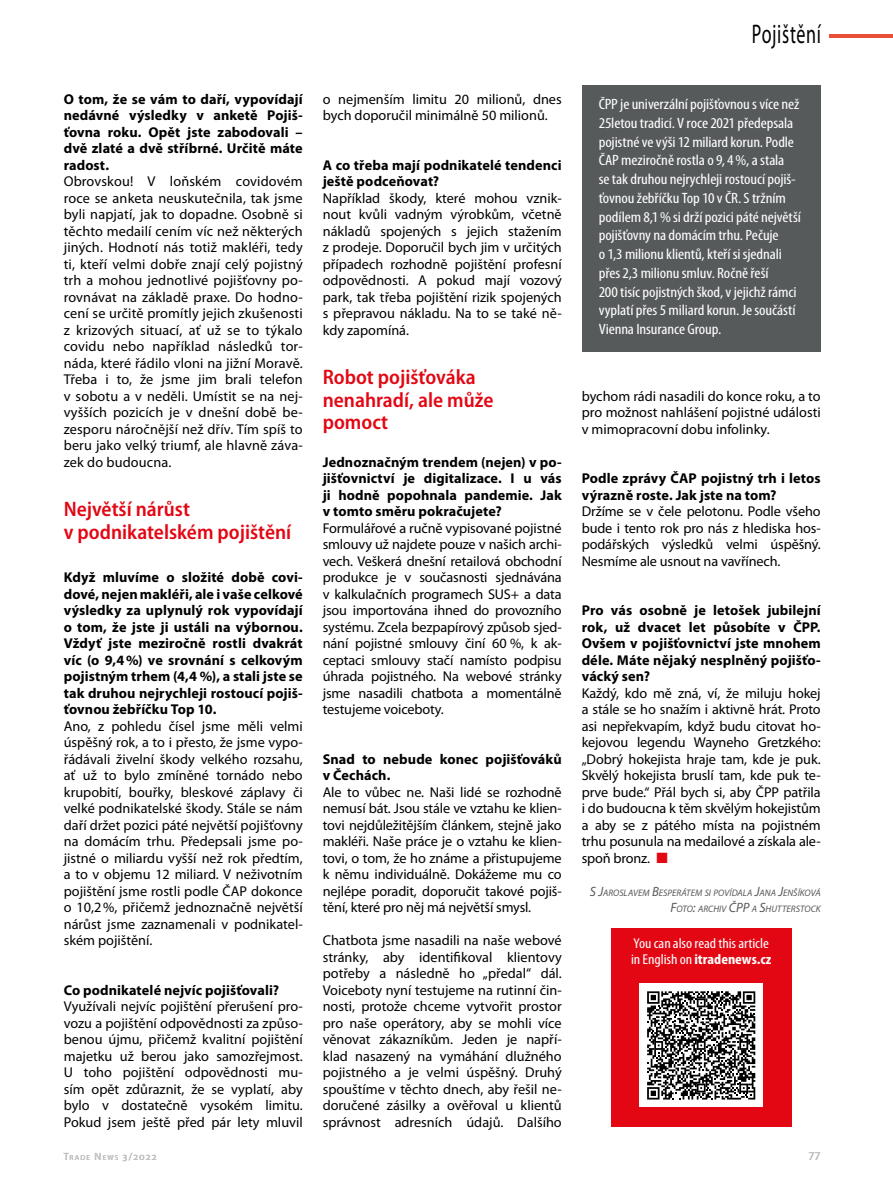
<style>
.page{position:relative;width:893px;height:1191px;background:#fff}
.page>*{position:absolute;margin:0;border:0;box-sizing:border-box;transform-origin:0 0}
.t1{font:27px "Myriad Pro";letter-spacing:.035em;color:#000;scale:.67 1}
.t2{font:600 semi-condensed 21px/22.5px "Myriad Pro";color:#e30613}
.t3{font:condensed 15px/18.8px "Myriad Pro";letter-spacing:-.005em;color:#fff;scale:1.12 1}
.t4{font:14.25px/16.5px "Myriad Pro";color:#000;text-align:justify}
.t5{font:700 14.25px/16.5px "Myriad Pro";letter-spacing:.005em;color:#000;text-align:justify}
.t6{font:condensed 14.25px/16.5px "Myriad Pro";letter-spacing:-.005em;color:#fff;scale:1.12 1}
.t7{font:12px "Myriad Pro";color:#c6c6c6}
.t8{font:italic 9.45px/16.5px "Myriad Pro";color:#575756;text-align:right}
.t9{font:7.35px "Myriad Pro";letter-spacing:.165em;color:#c6c6c6}
.s1{font-size:13.5px}
.s2{font-weight:700}
.s3{font-size:10.5px}
</style>
<div class="page">
<hr style="left:829px;top:34px;width:64px;height:3px;background:#e94f35">
<div style="left:582px;top:85px;width:239px;height:266px;background:#565a5b"></div>
<div style="left:611px;top:928px;width:180px;height:198px;background:#e30613"></div>
<div style="left:639px;top:983px;width:124px;height:124px;background:#fff"></div>
<svg style="left:647px;top:991px;width:108px;height:108px"></svg>
<p class="t5" style="left:64px;top:90px;width:240px">O tom, že se vám to daří, vypovídají nedávné výsledky v anketě Pojiš&shy;ťovna roku. Opět jste zabodovali – dvě zlaté a dvě stříbrné. Určitě máte radost.</p>
<p class="t4" style="left:64px;top:173px;width:240px">Obrovskou! V loňském covidovém roce se anketa neuskutečnila, tak jsme byli napjatí, jak to dopadne. Osobně si těchto medailí cením víc než některých jiných. Hodnotí nás totiž makléři, tedy ti, kteří velmi dobře znají celý pojistný trh a mohou jednotlivé pojišťovny po&shy;rovnávat na základě praxe. Do hodno&shy;cení se určitě promítly jejich zkušenosti z krizových situací, ať už se to týkalo covidu nebo například následků tor&shy;náda, které řádilo vloni na jižní Moravě.<br>Třeba i to, že jsme jim brali telefon v sobotu a v neděli. Umístit se na nej&shy;vyšších pozicích je v dnešní době be&shy;zesporu náročnější než dřív. Tím spíš to beru jako velký triumf, ale hlavně záva&shy;zek do budoucna.</p>
<h2 class="t2" style="left:64px;top:497px;width:229px">Největší nárůst<br>v podnikatelském pojištění</h2>
<p class="t5" style="left:64px;top:568px;width:240px">Když mluvíme o složité době covi&shy;dové, nejen makléři, ale i vaše celkové výsledky za uplynulý rok vypovídají o tom, že jste ji ustáli na výbornou.<br>Vždyť jste meziročně rostli dvakrát víc (o 9,4%) ve srovnání s celkovým pojistným trhem (4,4 %), a stali jste se tak druhou nejrychleji rostoucí pojiš&shy;ťovnou žebříčku Top 10.</p>
<p class="t4" style="left:64px;top:717px;width:240px">Ano, z pohledu čísel jsme měli velmi úspěšný rok, a to i přesto, že jsme vypo&shy;řádávali živelní škody velkého rozsahu, ať už to bylo zmíněné tornádo nebo krupobití, bouřky, bleskové záplavy či velké podnikatelské škody. Stále se nám daří držet pozici páté největší pojišťovny na domácím trhu. Předepsali jsme po&shy;jistné o miliardu vyšší než rok předtím, a to v objemu 12 miliard. V neživotním pojištění jsme rostli podle ČAP dokonce o 10,2%, přičemž jednoznačně největší nárůst jsme zaznamenali v podnikatel&shy;ském pojištění.</p>
<p class="t5" style="left:64px;top:981px;width:217px">Co podnikatelé nejvíc pojišťovali?</p>
<p class="t4" style="left:64px;top:998px;width:240px">Využívali nejvíc pojištění přerušení pro&shy;vozu a pojištění odpovědnosti za způso&shy;benou újmu, přičemž kvalitní pojištění majetku už berou jako samozřejmost.<br>U toho pojištění odpovědnosti mu&shy;sím opět zdůraznit, že se vyplatí, aby bylo v dostatečně vysokém limitu.<br>Pokud jsem ještě před pár lety mluvil</p>
<p class="t4" style="left:323px;top:90px;width:240px">o nejmenším limitu 20 milionů, dnes bych doporučil minimálně 50 milionů.</p>
<p class="t5" style="left:323px;top:156px;width:240px">A co třeba mají podnikatelé tendenci ještě podceňovat?</p>
<p class="t4" style="left:323px;top:189px;width:240px">Například škody, které mohou vznik&shy;nout kvůli vadným výrobkům, včetně nákladů spojených s jejich stažením z prodeje. Doporučil bych jim v určitých případech rozhodně pojištění profesní odpovědnosti. A pokud mají vozový park, tak třeba pojištění rizik spojených s přepravou nákladu. Na to se také ně&shy;kdy zapomíná.</p>
<h2 class="t2" style="left:323px;top:365px;width:172px">Robot pojišťováka nenahradí, ale může pomoct</h2>
<p class="t5" style="left:323px;top:453px;width:240px">Jednoznačným trendem (nejen) v po&shy;jišťovnictví je digitalizace. I u vás ji hodně popohnala pandemie. Jak v tomto směru pokračujete?</p>
<p class="t4" style="left:323px;top:519px;width:240px">Formulářové a ručně vypisované pojistné smlouvy už najdete pouze v našich archi&shy;vech. Veškerá dnešní retailová obchodní produkce je v současnosti sjednávána v kalkulačních programech SUS+ a data jsou importována ihned do provozního systému. Zcela bezpapírový způsob sjed&shy;nání pojistné smlouvy činí 60 %, k ak&shy;ceptaci smlouvy stačí namísto podpisu úhrada pojistného. Na webové stránky jsme nasadili chatbota a momentálně testujeme voiceboty.</p>
<p class="t5" style="left:323px;top:750px;width:240px">Snad to nebude konec pojišťováků v Čechách.</p>
<p class="t4" style="left:323px;top:783px;width:240px">Ale to vůbec ne. Naši lidé se rozhodně nemusí bát. Jsou stále ve vztahu ke klien&shy;tovi nejdůležitějším článkem, stejně jako makléři. Naše práce je o vztahu ke klien&shy;tovi, o tom, že ho známe a přistupujeme k němu individuálně. Dokážeme mu co nejlépe poradit, doporučit takové pojiš&shy;tění, které pro něj má největší smysl.</p>
<p class="t4" style="left:323px;top:932px;width:240px">Chatbota jsme nasadili na naše webové stránky, aby identifikoval klientovy potřeby a následně ho „předal“ dál.<br>Voiceboty nyní testujeme na rutinní čin&shy;nosti, protože chceme vytvořit prostor pro naše operátory, aby se mohli více věnovat zákazníkům. Jeden je napří&shy;klad nasazený na vymáhání dlužného pojistného a je velmi úspěšný. Druhý spouštíme v těchto dnech, aby řešil ne&shy;doručené zásilky a ověřoval u klientů správnost adresních údajů. Dalšího</p>
<h1 class="t1" style="left:752px;top:17px;width:105px">Pojištění</h1>
<p class="t3" style="left:599px;top:95px;width:182px">ČPP je univerzální pojišťovnou s více než 25letou tradicí. V roce 2021 předepsala pojistné ve výši 12 miliard korun. Podle ČAP meziročně rostla o 9, 4%, a stala<br>se tak druhou nejrychleji rostoucí pojiš&shy;ťovnou žebříčku Top 10 v ČR. S tržním podílem 8,1% si drží pozici páté největší pojišťovny na domácím trhu. Pečuje<br>o 1,3 milionu klientů, kteří si sjednali přes 2,3 milionu smluv. Ročně řeší<br>200 tisíc pojistných škod, v jejichž rámci vyplatí přes 5 miliard korun. Je součástí Vienna Insurance Group.</p>
<p class="t4" style="left:582px;top:387px;width:240px">bychom rádi nasadili do konce roku, a to pro možnost nahlášení pojistné události v mimopracovní dobu infolinky.</p>
<p class="t5" style="left:582px;top:470px;width:240px">Podle zprávy ČAP pojistný trh i letos výrazně roste. Jak jste na tom?</p>
<p class="t4" style="left:582px;top:503px;width:240px">Držíme se v čele pelotonu. Podle všeho bude i tento rok pro nás z hlediska hos&shy;podářských výsledků velmi úspěšný.<br>Nesmíme ale usnout na vavřínech.</p>
<p class="t5" style="left:582px;top:602px;width:240px">Pro vás osobně je letošek jubilejní rok, už dvacet let působíte v ČPP.<br>Ovšem v pojišťovnictví jste mnohem déle. Máte nějaký nesplněný pojišťo&shy;vácký sen?</p>
<p class="t4" style="left:582px;top:684px;width:240px">Každý, kdo mě zná, ví, že miluju hokej a stále se ho snažím i aktivně hrát. Proto asi nepřekvapím, když budu citovat ho&shy;kejovou legendu Wayneho Gretzkého: „Dobrý hokejista hraje tam, kde je puk.<br>Skvělý hokejista bruslí tam, kde puk te&shy;prve bude.“ Přál bych si, aby ČPP patřila i do budoucna k těm skvělým hokejistům a aby se z pátého místa na pojistném trhu posunula na medailové a získala ale&shy;spoň bronz.</p>
<p class="t8" style="left:590px;top:884px;width:232px"><span class="s1">S J</span>aroslavem <span class="s1">B</span>esperátem si povídala <span class="s1">J</span>ana <span class="s1">J</span>enšíková<br><span class="s1">F</span>oto<span class="s1">:</span> archiv <span class="s1">ČPP</span> a <span class="s1">S</span>hutters tock</p>
<p class="t6" style="left:631px;top:934px;width:127px">You can also read this article in English on <span class="s2">itradenews.cz</span></p>
<p class="t9" style="left:64px;top:1153px;width:94px"><span class="s3">T</span>RADE <span class="s3">N</span>EWS <span class="s3">3/2022</span></p>
<p class="t7" style="left:808px;top:1148px;width:14px">77</p>
</div>
